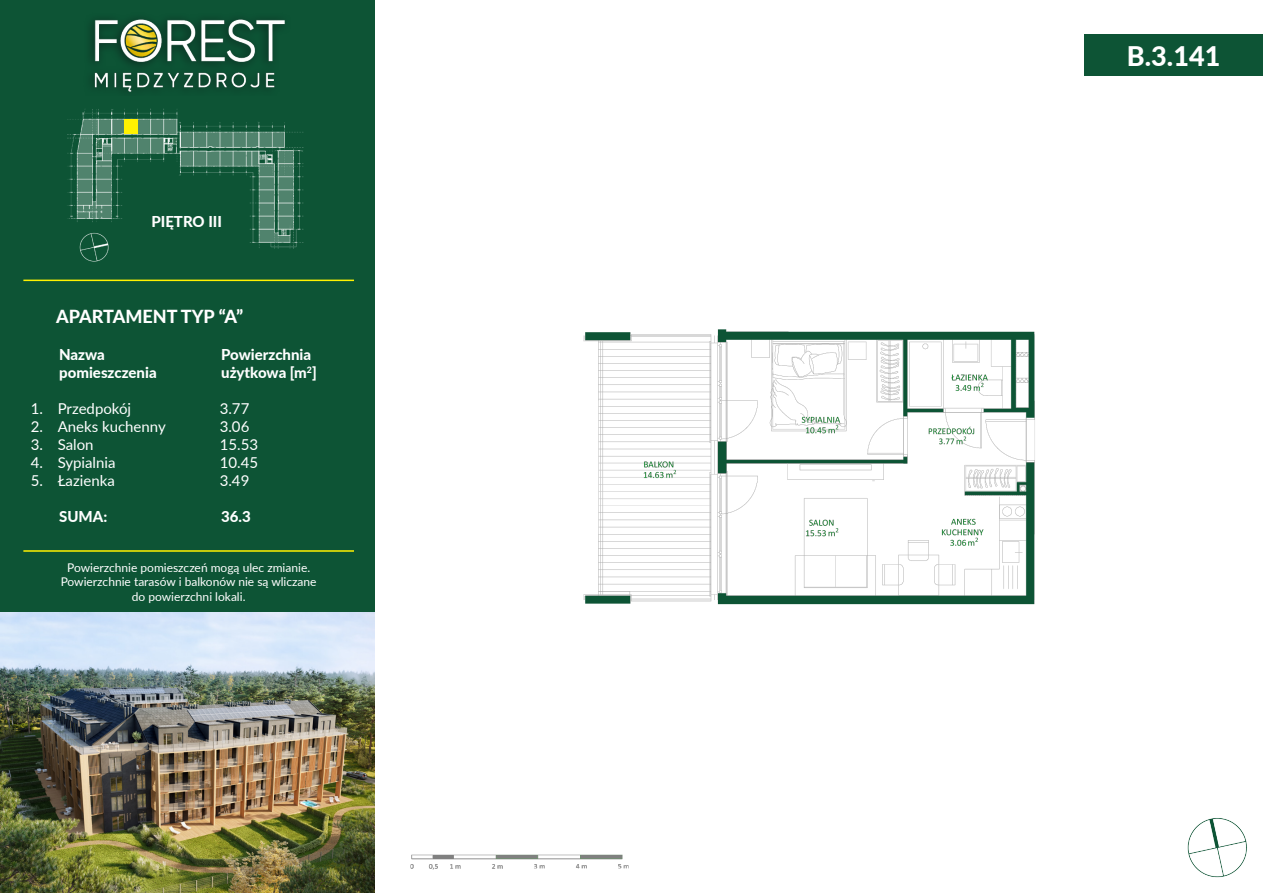
<style>
.page{position:relative;width:1263px;height:893px;background:#fff}
.page>*{position:absolute;margin:0;border:0;box-sizing:border-box;transform-origin:0 0}
.t1{font:800 27px "Lato";color:#fff}
.t2{font:800 18px "Lato";color:#fff}
.t3{font:15px "Lato";color:#fff}
.t4{font:800 15px "Lato";color:#fff}
.t5{font:12px/14.4px "Lato";color:#fff;text-align:center}
</style>
<div class="page">
<div style="left:0;top:0;width:374px;height:893px;background:#0d5435"></div>
<img style="left:43px;top:108px;width:281px;height:172px">
<hr style="left:23px;top:280px;width:331px;height:1px;background:#fff101">
<hr style="left:23px;top:550px;width:331px;height:2px;background:#fff101">
<img style="left:90px;top:19px;width:195px;height:73px">
<img style="left:0;top:612px;width:374px;height:281px">
<img style="left:374px;top:0;width:889px;height:893px">
<div style="left:1084px;top:34px;width:179px;height:41px;background:#0d5435"></div>
<div style="left:125px;top:119px;width:13px;height:15px;background:#fff101"></div>
<p class="t4" style="left:151px;top:210px;width:72px">PIĘTRO III</p>
<p class="t2" style="left:56px;top:304px;width:189px">APARTAMENT TYP “A”</p>
<p class="t4" style="left:59px;top:343px;width:47px">Nazwa</p>
<p class="t4" style="left:221px;top:343px;width:91px">Powierzchnia</p>
<p class="t4" style="left:59px;top:361px;width:99px">pomieszczenia</p>
<p class="t4" style="left:221px;top:361px;width:97px">użytkowa [m<sup>2</sup>]</p>
<p class="t3" style="left:31px;top:397px;width:102px">1. Przedpokój</p>
<p class="t3" style="left:220px;top:397px;width:31px">3.77</p>
<p class="t3" style="left:31px;top:415px;width:137px">2. Aneks kuchenny</p>
<p class="t3" style="left:220px;top:415px;width:31px">3.06</p>
<p class="t3" style="left:31px;top:433px;width:64px">3. Salon</p>
<p class="t3" style="left:220px;top:433px;width:40px">15.53</p>
<p class="t3" style="left:31px;top:451px;width:86px">4. Sypialnia</p>
<p class="t3" style="left:220px;top:451px;width:40px">10.45</p>
<p class="t3" style="left:31px;top:469px;width:86px">5. Łazienka</p>
<p class="t3" style="left:220px;top:469px;width:31px">3.49</p>
<p class="t4" style="left:59px;top:505px;width:50px">SUMA:</p>
<p class="t4" style="left:221px;top:505px;width:31px">36.3</p>
<p class="t5" style="left:61px;top:560px;width:257px">Powierzchnie pomieszczeń mogą ulec zmianie.<br>Powierzchnie tarasów i balkonów nie są wliczane do powierzchni lokali.</p>
<p class="t1" style="left:1127px;top:36px;width:95px">B.3.141</p>
</div>
